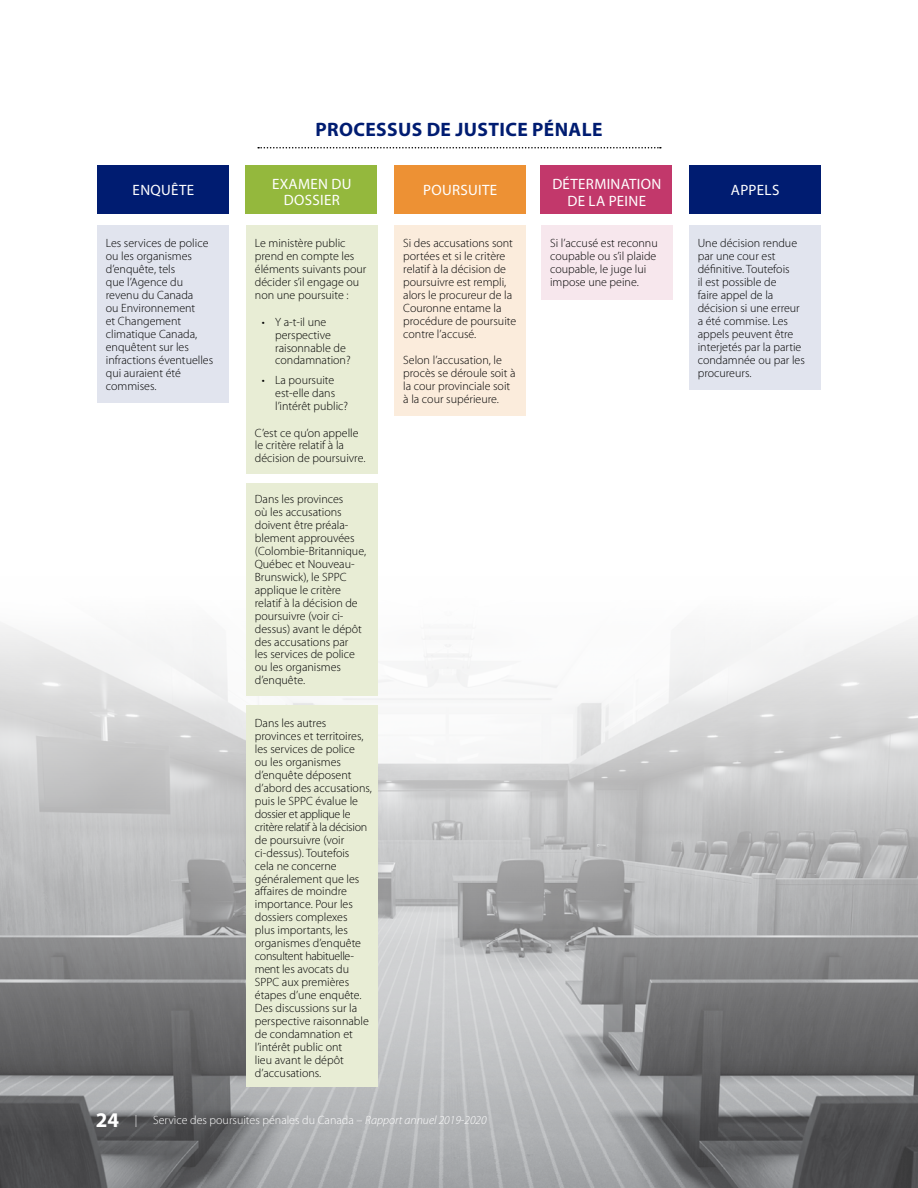
<style>
.page{position:relative;width:918px;height:1188px;background:#fff}
.page>*{position:absolute;margin:0;border:0;box-sizing:border-box;transform-origin:0 0}
.t1{font:700 21px "Myriad Pro";color:#fff}
.t2{font:700 19.5px "Myriad Pro";letter-spacing:.02em;color:#001c71}
.t3{font:15px/16.2px "Myriad Pro";letter-spacing:.02em;color:#fff;text-align:center}
.t4{font:300 12px/12.9px "Myriad Pro";color:#000}
.t5{font:300 12px "Myriad Pro";color:#fff}
.s1{font-style:italic}
</style>
<div class="page">
<img style="left:0;top:621px;width:918px;height:567px">
<div style="left:97px;top:166px;width:132px;height:48px;background:#001c71"></div>
<div style="left:97px;top:225px;width:132px;height:178px;background:#e1e4ee"></div>
<div style="left:246px;top:225px;width:132px;height:249px;background:#e8edd5"></div>
<div style="left:395px;top:225px;width:131px;height:191px;background:#fbecdc"></div>
<div style="left:542px;top:225px;width:131px;height:75px;background:#f7e7ed"></div>
<div style="left:689px;top:225px;width:132px;height:165px;background:#e1e4ee"></div>
<div style="left:246px;top:483px;width:132px;height:213px;background:#e8edd5"></div>
<div style="left:246px;top:705px;width:132px;height:382px;background:#e8edd5"></div>
<div style="left:246px;top:166px;width:131px;height:48px;background:#94b83d"></div>
<div style="left:394px;top:166px;width:132px;height:48px;background:#ed9134"></div>
<div style="left:541px;top:166px;width:131px;height:48px;background:#c2386b"></div>
<div style="left:689px;top:166px;width:132px;height:48px;background:#001c71"></div>
<svg style="left:258px;top:147px;width:403px;height:1px"></svg>
<h2 class="t2" style="left:316px;top:117px;width:288px">PROCESSUS DE JUSTICE PÉNALE</h2>
<p class="t3" style="left:133px;top:182px;width:63px">ENQUÊTE</p>
<p class="t3" style="left:272px;top:175px;width:81px">EXAMEN DU<br>DOSSIER</p>
<p class="t3" style="left:423px;top:182px;width:76px">POURSUITE</p>
<p class="t3" style="left:552px;top:176px;width:110px">DÉTERMINATION<br>DE LA PEINE</p>
<p class="t3" style="left:731px;top:182px;width:50px">APPELS</p>
<p class="t4" style="left:698px;top:237px;width:109px">Une décision rendue par une cour est définitive. Toutefois<br>il est possible de<br>faire appel de la décision si une erreur a été commise. Les appels peuvent être interjetés par la partie condamnée ou par les procureurs.</p>
<p class="t4" style="left:550px;top:237px;width:109px">Si l’accusé est reconnu coupable ou s’il plaide coupable, le juge lui impose une peine.</p>
<p class="t4" style="left:403px;top:237px;width:115px">Si des accusations sont portées et si le critère relatif à la décision de poursuivre est rempli, alors le procureur de la<br>Couronne entame la procédure de poursuite contre l’accusé.</p>
<p class="t4" style="left:403px;top:354px;width:114px">Selon l’accusation, le procès se déroule soit à la cour provinciale soit à la cour supérieure.</p>
<p class="t4" style="left:106px;top:237px;width:109px">Les services de police ou les organismes d’enquête, tels<br>que l’Agence du revenu du Canada<br>ou Environnement<br>et Changement climatique Canada, enquêtent sur les infractions éventuelles qui auraient été commises.</p>
<p class="t4" style="left:255px;top:237px;width:113px">Le ministère public prend en compte les éléments suivants pour décider s’il engage ou non une poursuite :</p>
<p class="t4" style="left:275px;top:315px;width:77px;text-indent:-14px">• Y a-t-il une perspective raisonnable de condamnation?</p>
<p class="t4" style="left:275px;top:374px;width:74px;text-indent:-14px">• La poursuite est-elle dans l’intérêt public?</p>
<p class="t4" style="left:255px;top:426px;width:112px">C’est ce qu’on appelle le critère relatif à la décision de poursuivre.</p>
<p class="t4" style="left:255px;top:493px;width:113px">Dans les provinces<br>où les accusations doivent être préala&shy;blement approuvées (Colombie-Britannique,<br>Québec et Nouveau-<br>Brunswick), le SPPC applique le critère relatif à la décision de poursuivre (voir ci&shy;dessus) avant le dépôt des accusations par<br>les services de police ou les organismes d’enquête.</p>
<p class="t4" style="left:255px;top:717px;width:118px">Dans les autres provinces et territoires, les services de police<br>ou les organismes d’enquête déposent d’abord des accusations, puis le SPPC évalue le dossier et applique le critère relatif à la décision de poursuivre (voir ci-dessus). Toutefois<br>cela ne concerne généralement que les affaires de moindre importance. Pour les dossiers complexes<br>plus importants, les organismes d’enquête consultent habituelle&shy;ment les avocats du<br>SPPC aux premières étapes d’une enquête.<br>Des discussions sur la perspective raisonnable de condamnation et l’intérêt public ont<br>lieu avant le dépôt d’accusations.</p>
<h1 class="t1" style="left:96px;top:1106px;width:25px">24</h1>
<p class="t5" style="left:135px;top:1113px;width:4px">|</p>
<p class="t5" style="left:153px;top:1113px;width:335px">Service des poursuites pénales du Canada – <span class="s1">Rapport annuel 2019-2020</span></p>
</div>
